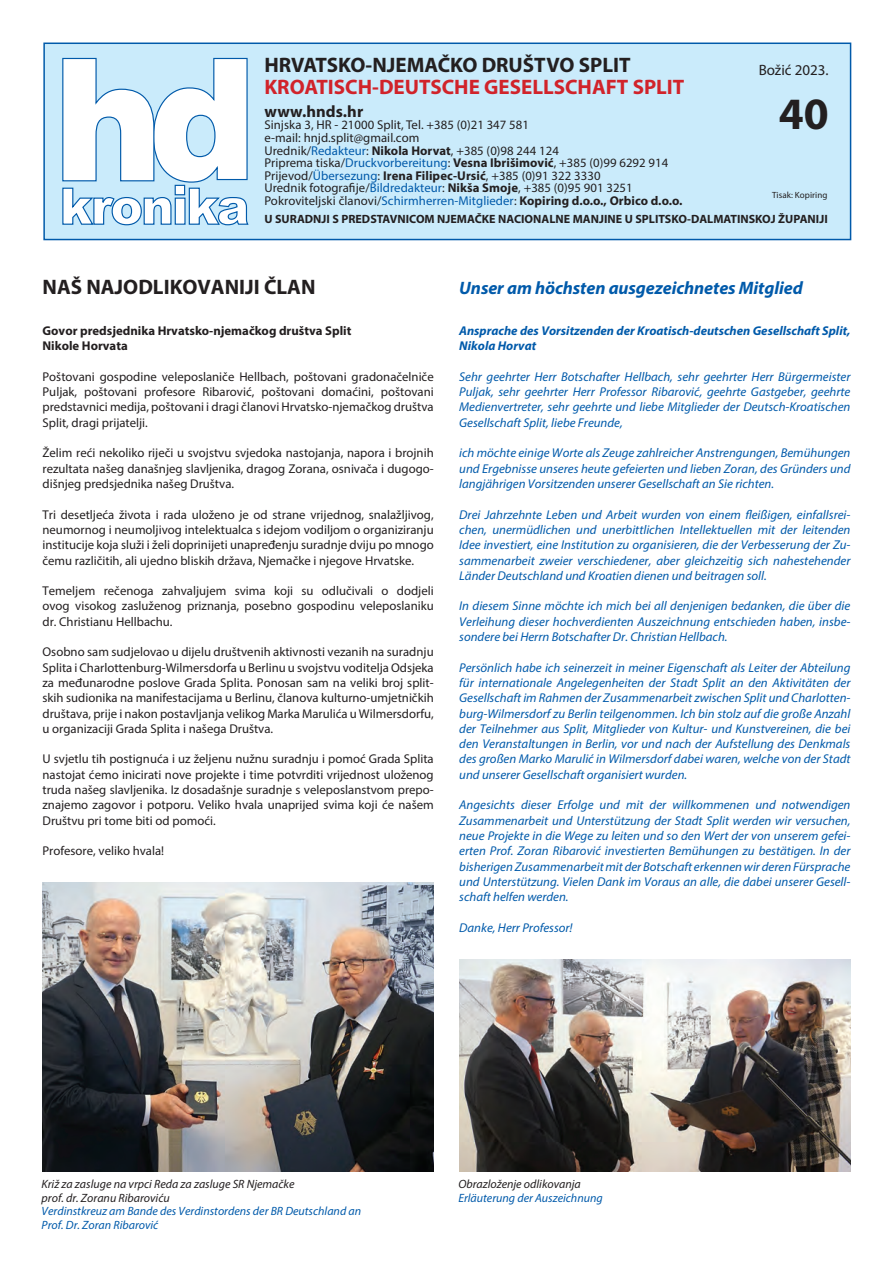
<style>
.page{position:relative;width:893px;height:1263px;background:#fff}
.page>*{position:absolute;margin:0;border:0;box-sizing:border-box;transform-origin:0 0}
.t1{font:700 45px "Myriad Pro";color:#231f20}
.t2{font:700 21px "Myriad Pro";color:#231f20}
.t3{font:700 21px "Myriad Pro";color:#d1232a}
.t4{font:italic 700 18px "Myriad Pro";letter-spacing:-.005em;color:#015aaa}
.t5{font:700 16.5px "Myriad Pro";letter-spacing:.005em;color:#231f20}
.t6{font:15px "Myriad Pro";color:#231f20}
.t7{font:italic 12.75px/15.3px "Myriad Pro";color:#015aaa;text-align:justify}
.t8{font:12.75px/15.3px "Myriad Pro";color:#231f20;text-align:justify}
.t9{font:italic 700 12.75px/15.3px "Myriad Pro";color:#015aaa}
.t10{font:700 12.75px/15.3px "Myriad Pro";color:#231f20}
.t11{font:italic 12px/13.5px "Myriad Pro";color:#015aaa}
.t12{font:italic 12px/13.5px "Myriad Pro";color:#231f20}
.t13{font:700 12px "Myriad Pro";color:#231f20}
.t14{font:9px "Myriad Pro";letter-spacing:.005em;color:#231f20}
.s1{color:#015aaa}
.s2{font-weight:700}
</style>
<div class="page">
<div style="left:43px;top:43px;width:808px;height:197px;background:#caebfb;border:2px solid #015aaa"></div>
<svg style="left:62px;top:57px;width:187px;height:169px"></svg>
<img style="left:43px;top:883px;width:391px;height:289px">
<img style="left:459px;top:959px;width:391px;height:213px">
<h2 class="t2" style="left:264px;top:51px;width:368px">HRVATSKO-NJEMAČKO DRUŠTVO SPLIT</h2>
<h2 class="t3" style="left:264px;top:73px;width:422px">KROATISCH-DEUTSCHE GESELLSCHAFT SPLIT</h2>
<p class="t5" style="left:264px;top:101px;width:100px">www.hnds.hr</p>
<p class="t8" style="left:264px;top:119px;width:419px;line-height:12.6px;text-align:left">Sinjska 3, HR - 21000 Split, Tel. +385 (0)21 347 581<br>e-mail: hnjd.split@gmail.com<br>Urednik/<span class="s1">Redakteur</span>: <span class="s2">Nikola Horvat</span>, +385 (0)98 244 124<br>Priprema tiska/<span class="s1">Druckvorbereitung</span>: <span class="s2">Vesna Ibrišimović</span>, +385 (0)99 6292 914<br>Prijevod/<span class="s1">Übersezung</span>: <span class="s2">Irena Filipec-Ursić</span>, +385 (0)91 322 3330<br>Urednik fotografije/<span class="s1">Bildredakteur</span>: <span class="s2">Nikša Smoje</span>, +385 (0)95 901 3251<br>Pokroviteljski članovi/<span class="s1">Schirmherren-Mitglieder</span>: <span class="s2">Kopiring d.o.o., Orbico d.o.o.</span></p>
<p class="t6" style="left:759px;top:60px;width:72px">Božić 2023.</p>
<h1 class="t1" style="left:779px;top:84px;width:51px">40</h1>
<p class="t14" style="left:772px;top:189px;width:57px">Tisak: Kopiring</p>
<p class="t13" style="left:264px;top:211px;width:565px">U SURADNJI S PREDSTAVNICOM NJEMAČKE NACIONALNE MANJINE U SPLITSKO-DALMATINSKOJ ŽUPANIJI</p>
<h2 class="t2" style="left:43px;top:273px;width:275px">NAŠ NAJODLIKOVANIJI ČLAN</h2>
<p class="t10" style="left:43px;top:323px;width:310px">Govor predsjednika Hrvatsko-njemačkog društva Split<br>Nikole Horvata</p>
<p class="t8" style="left:43px;top:369px;width:393px">Poštovani gospodine veleposlaniče Hellbach, poštovani gradonačelniče Puljak, poštovani profesore Ribarović, poštovani domaćini, poštovani predstavnici medija, poštovani i dragi članovi Hrvatsko-njemačkog društva Split, dragi prijatelji.</p>
<p class="t8" style="left:43px;top:445px;width:393px">Želim reći nekoliko riječi u svojstvu svjedoka nastojanja, napora i brojnih rezultata našeg današnjeg slavljenika, dragog Zorana, osnivača i dugogo&shy;dišnjeg predsjednika našeg Društva.</p>
<p class="t8" style="left:43px;top:506px;width:393px">Tri desetljeća života i rada uloženo je od strane vrijednog, snalažljivog, neumornog i neumoljivog intelektualca s idejom vodiljom o organiziranju institucije koja služi i želi doprinijeti unapređenju suradnje dviju po mnogo čemu različitih, ali ujedno bliskih država, Njemačke i njegove Hrvatske.</p>
<p class="t8" style="left:43px;top:583px;width:393px">Temeljem rečenoga zahvaljujem svima koji su odlučivali o dodjeli ovog visokog zasluženog priznanja, posebno gospodinu veleposlaniku dr. Christianu Hellbachu.</p>
<p class="t8" style="left:43px;top:644px;width:393px">Osobno sam sudjelovao u dijelu društvenih aktivnosti vezanih na suradnju Splita i Charlottenburg-Wilmersdorfa u Berlinu u svojstvu voditelja Odsjeka za međunarodne poslove Grada Splita. Ponosan sam na veliki broj split&shy;skih sudionika na manifestacijama u Berlinu, članova kulturno-umjetničkih društava, prije i nakon postavljanja velikog Marka Marulića u Wilmersdorfu, u organizaciji Grada Splita i našega Društva.</p>
<p class="t8" style="left:43px;top:751px;width:393px">U svjetlu tih postignuća i uz željenu nužnu suradnju i pomoć Grada Splita nastojat ćemo inicirati nove projekte i time potvrditi vrijednost uloženog truda našeg slavljenika. Iz dosadašnje suradnje s veleposlanstvom prepo&shy;znajemo zagovor i potporu. Veliko hvala unaprijed svima koji će našem Društvu pri tome biti od pomoći.</p>
<p class="t8" style="left:43px;top:843px;width:123px">Profesore, veliko hvala!</p>
<h3 class="t4" style="left:459px;top:276px;width:345px">Unser am höchsten ausgezeichnetes Mitglied</h3>
<p class="t9" style="left:459px;top:323px;width:393px">Ansprache des Vorsitzenden der Kroatisch-deutschen Gesellschaft Split,<br>Nikola Horvat</p>
<p class="t7" style="left:459px;top:369px;width:393px">Sehr geehrter Herr Botschafter Hellbach, sehr geehrter Herr Bürgermeister Puljak, sehr geehrter Herr Professor Ribarović, geehrte Gastgeber, geehrte Medienvertreter, sehr geehrte und liebe Mitglieder der Deutsch-Kroatischen Gesellschaft Split, liebe Freunde,</p>
<p class="t7" style="left:459px;top:445px;width:393px">ich möchte einige Worte als Zeuge zahlreicher Anstrengungen, Bemühungen und Ergebnisse unseres heute gefeierten und lieben Zoran, des Gründers und langjährigen Vorsitzenden unserer Gesellschaft an Sie richten.</p>
<p class="t7" style="left:459px;top:506px;width:393px">Drei Jahrzehnte Leben und Arbeit wurden von einem fleißigen, einfallsrei&shy;chen, unermüdlichen und unerbittlichen Intellektuellen mit der leitenden Idee investiert, eine Institution zu organisieren, die der Verbesserung der Zu&shy;sammenarbeit zweier verschiedener, aber gleichzeitig sich nahestehender Länder Deutschland und Kroatien dienen und beitragen soll.</p>
<p class="t7" style="left:459px;top:598px;width:393px">In diesem Sinne möchte ich mich bei all denjenigen bedanken, die über die Verleihung dieser hochverdienten Auszeichnung entschieden haben, insbe&shy;sondere bei Herrn Botschafter Dr. Christian Hellbach.</p>
<p class="t7" style="left:459px;top:659px;width:393px">Persönlich habe ich seinerzeit in meiner Eigenschaft als Leiter der Abteilung für internationale Angelegenheiten der Stadt Split an den Aktivitäten der Gesellschaft im Rahmen der Zusammenarbeit zwischen Split und Charlotten&shy;burg-Wilmersdorf zu Berlin teilgenommen. Ich bin stolz auf die große Anzahl der Teilnehmer aus Split, Mitglieder von Kultur- und Kunstvereinen, die bei den Veranstaltungen in Berlin, vor und nach der Aufstellung des Denkmals des großen Marko Marulić in Wilmersdorf dabei waren, welche von der Stadt und unserer Gesellschaft organisiert wurden.</p>
<p class="t7" style="left:459px;top:797px;width:393px">Angesichts dieser Erfolge und mit der willkommenen und notwendigen Zusammenarbeit und Unterstützung der Stadt Split werden wir versuchen, neue Projekte in die Wege zu leiten und so den Wert der von unserem gefei&shy;erten Prof. Zoran Ribarović investierten Bemühungen zu bestätigen. In der bisherigen Zusammenarbeit mit der Botschaft erkennen wir deren Fürsprache und Unterstützung. Vielen Dank im Voraus an alle, die dabei unserer Gesell&shy;schaft helfen werden.</p>
<p class="t7" style="left:459px;top:919px;width:115px">Danke, Herr Professor!</p>
<p class="t12" style="left:42px;top:1177px;width:254px">Križ za zasluge na vrpci Reda za zasluge SR Njemačke prof. dr. Zoranu Ribaroviću</p>
<p class="t11" style="left:42px;top:1204px;width:321px">Verdinstkreuz am Bande des Verdinstordens der BR Deutschland an<br>Prof. Dr. Zoran Ribarović</p>
<p class="t12" style="left:458px;top:1177px;width:124px">Obrazloženje odlikovanja</p>
<p class="t11" style="left:458px;top:1191px;width:146px">Erläuterung der Auszeichnung</p>
</div>
